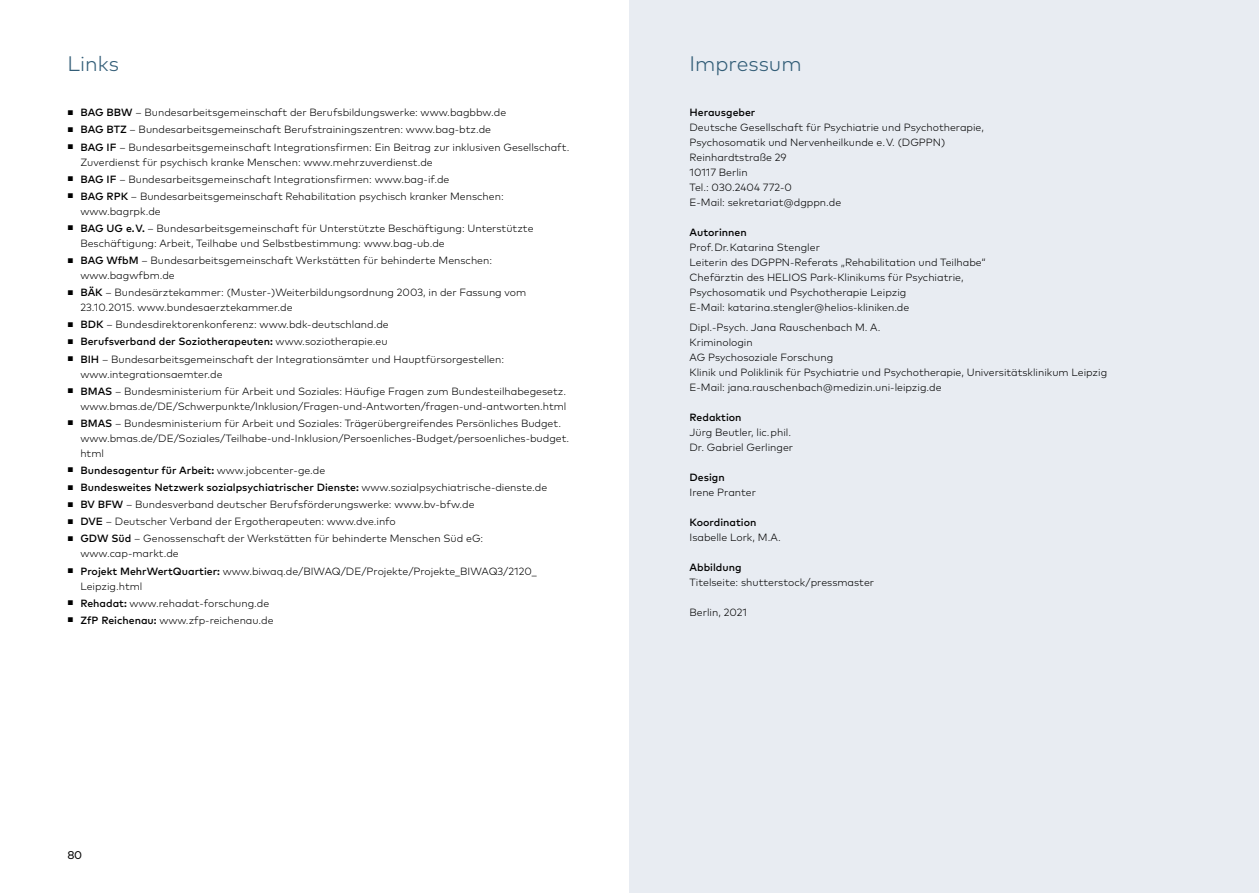
<style>
.page{position:relative;width:1259px;height:893px;background:#fff}
.page>*{position:absolute;margin:0;border:0;box-sizing:border-box;transform-origin:0 0}
.t1{font:300 21px "Mark Pro";color:#325d77}
.t2{font:11.25px "Mark Pro";color:#000}
.t3{font:300 10.5px/15px "Mark Pro";color:#000}
.t4{font:500 10.5px "Mark Pro";color:#000}
.s1{font-size:6.75px}
.s2{font-weight:500}
.s3{font-weight:300;font-size:6.75px}
.s4{font-weight:300}
</style>
<div class="page">
<div style="left:629px;top:0;width:630px;height:893px;background:#e8ecf2"></div>
<h1 class="t1" style="left:68px;top:48px;width:53px">Links</h1>
<p class="t3" style="left:68px;top:104px;width:440px"><span class="s1">■</span> <span class="s2">BAG BBW</span> – Bundesarbeitsgemeinschaft der Berufsbildungswerke: www.bagbbw.de</p>
<p class="t3" style="left:68px;top:121px;width:425px"><span class="s1">■</span> <span class="s2">BAG BTZ</span> – Bundesarbeitsgemeinschaft Berufstrainingszentren: www.bag-btz.de</p>
<p class="t3" style="left:80px;top:138px;width:490px;text-indent:-13px"><span class="s1">■</span> <span class="s2">BAG IF</span> – Bundesarbeitsgemeinschaft Integrationsfirmen: Ein Beitrag zur inklusiven Gesellschaft.<br>Zuverdienst für psychisch kranke Menschen: www.mehrzuverdienst.de</p>
<p class="t3" style="left:68px;top:171px;width:383px"><span class="s1">■</span> <span class="s2">BAG IF</span> – Bundesarbeitsgemeinschaft Integrationsfirmen: www.bag-if.de</p>
<p class="t3" style="left:80px;top:188px;width:425px;text-indent:-13px"><span class="s1">■</span> <span class="s2">BAG RPK</span> – Bundesarbeitsgemeinschaft Rehabilitation psychisch kranker Menschen: www.bagrpk.de</p>
<p class="t3" style="left:80px;top:220px;width:455px;text-indent:-13px"><span class="s1">■</span> <span class="s2">BAG UG e. V.</span> – Bundesarbeitsgemeinschaft für Unterstützte Beschäftigung: Unterstützte<br>Beschäftigung: Arbeit, Teilhabe und Selbstbestimmung: www.bag-ub.de</p>
<p class="t3" style="left:80px;top:252px;width:413px;text-indent:-13px"><span class="s1">■</span> <span class="s2">BAG WfbM</span> – Bundesarbeitsgemeinschaft Werkstätten für behinderte Menschen: www.bagwfbm.de</p>
<p class="t3" style="left:80px;top:284px;width:447px;text-indent:-13px"><span class="s1">■</span> <span class="s2">BÄK</span> – Bundesärztekammer: (Muster-)Weiterbildungsordnung 2003, in der Fassung vom<br>23.10.2015. www.bundesaerztekammer.de</p>
<p class="t3" style="left:68px;top:316px;width:323px"><span class="s1">■</span> <span class="s2">BDK</span> – Bundesdirektorenkonferenz: www.bdk-deutschland.de</p>
<p class="t4" style="left:68px;top:334px;width:321px"><span class="s3">■</span> Berufsverband der Soziotherapeuten: <span class="s4">www.soziotherapie.eu</span></p>
<p class="t3" style="left:80px;top:350px;width:425px;text-indent:-13px"><span class="s1">■</span> <span class="s2">BIH</span> – Bundesarbeitsgemeinschaft der Integrationsämter und Hauptfürsorgestellen: www.integrationsaemter.de</p>
<p class="t3" style="left:68px;top:383px;width:500px;text-align:right"><span class="s1">■</span> <span class="s2">BMAS</span> – Bundesministerium für Arbeit und Soziales: Häufige Fragen zum Bundesteilhabegesetz. www.bmas.de/DE/Schwerpunkte/Inklusion/Fragen-und-Antworten/fragen-und-antworten.html</p>
<p class="t3" style="left:80px;top:415px;width:490px;text-indent:-13px"><span class="s1">■</span> <span class="s2">BMAS</span> – Bundesministerium für Arbeit und Soziales: Trägerübergreifendes Persönliches Budget. www.bmas.de/DE/Soziales/Teilhabe-und-Inklusion/Persoenliches-Budget/persoenliches-budget. html</p>
<p class="t4" style="left:68px;top:462px;width:259px"><span class="s3">■</span> Bundesagentur für Arbeit: <span class="s4">www.jobcenter-ge.de</span></p>
<p class="t4" style="left:68px;top:479px;width:481px"><span class="s3">■</span> Bundesweites Netzwerk sozialpsychiatrischer Dienste: <span class="s4">www.sozialpsychiatrische-dienste.de</span></p>
<p class="t3" style="left:68px;top:496px;width:408px"><span class="s1">■</span> <span class="s2">BV BFW</span> – Bundesverband deutscher Berufsförderungswerke: www.bv-bfw.de</p>
<p class="t3" style="left:68px;top:513px;width:330px"><span class="s1">■</span> <span class="s2">DVE</span> – Deutscher Verband der Ergotherapeuten: www.dve.info</p>
<p class="t3" style="left:80px;top:530px;width:404px;text-indent:-13px"><span class="s1">■</span> <span class="s2">GDW Süd</span> – Genossenschaft der Werkstätten für behinderte Menschen Süd eG: www.cap-markt.de</p>
<p class="t3" style="left:80px;top:562px;width:458px;text-indent:-13px"><span class="s1">■</span> <span class="s2">Projekt MehrWertQuartier:</span> www.biwaq.de/BIWAQ/DE/Projekte/Projekte_BIWAQ3/2120_<br>Leipzig.html</p>
<p class="t3" style="left:68px;top:595px;width:203px"><span class="s1">■</span> <span class="s2">Rehadat:</span> www.rehadat-forschung.de</p>
<p class="t3" style="left:68px;top:612px;width:207px"><span class="s1">■</span> <span class="s2">ZfP Reichenau:</span> www.zfp-reichenau.de</p>
<p class="t2" style="left:68px;top:847px;width:16px">80</p>
<h1 class="t1" style="left:689px;top:48px;width:114px">Impressum</h1>
<p class="t4" style="left:689px;top:105px;width:67px">Herausgeber</p>
<p class="t3" style="left:689px;top:119px;width:296px">Deutsche Gesellschaft für Psychiatrie und Psychotherapie,<br>Psychosomatik und Nervenheilkunde e. V. (DGPPN)<br>Reinhardtstraße 29<br>10117 Berlin<br>Tel.: 030.2404 772-0<br>E-Mail: sekretariat@dgppn.de</p>
<p class="t4" style="left:689px;top:225px;width:59px">Autorinnen</p>
<p class="t3" style="left:689px;top:239px;width:298px">Prof. Dr. Katarina Stengler<br>Leiterin des DGPPN-Referats „Rehabilitation und Teilhabe“ Chefärztin des HELIOS Park-Klinikums für Psychiatrie, Psychosomatik und Psychotherapie Leipzig<br>E-Mail: katarina.stengler@helios-kliniken.de</p>
<p class="t3" style="left:689px;top:319px;width:419px">Dipl.-Psych. Jana Rauschenbach M. A.<br>Kriminologin<br>AG Psychosoziale Forschung<br>Klinik und Poliklinik für Psychiatrie und Psychotherapie, Universitätsklinikum Leipzig E-Mail: jana.rauschenbach@medizin.uni-leipzig.de</p>
<p class="t4" style="left:689px;top:409px;width:54px">Redaktion</p>
<p class="t3" style="left:689px;top:424px;width:105px">Jürg Beutler, lic. phil.<br>Dr. Gabriel Gerlinger</p>
<p class="t4" style="left:689px;top:469px;width:37px">Design</p>
<p class="t3" style="left:689px;top:484px;width:68px">Irene Pranter</p>
<p class="t4" style="left:689px;top:514px;width:68px">Koordination</p>
<p class="t3" style="left:689px;top:529px;width:93px">Isabelle Lork, M.A.</p>
<p class="t4" style="left:689px;top:559px;width:53px">Abbildung</p>
<p class="t3" style="left:689px;top:574px;width:186px">Titelseite: shutterstock/pressmaster</p>
<p class="t3" style="left:689px;top:604px;width:59px">Berlin, 2021</p>
</div>
